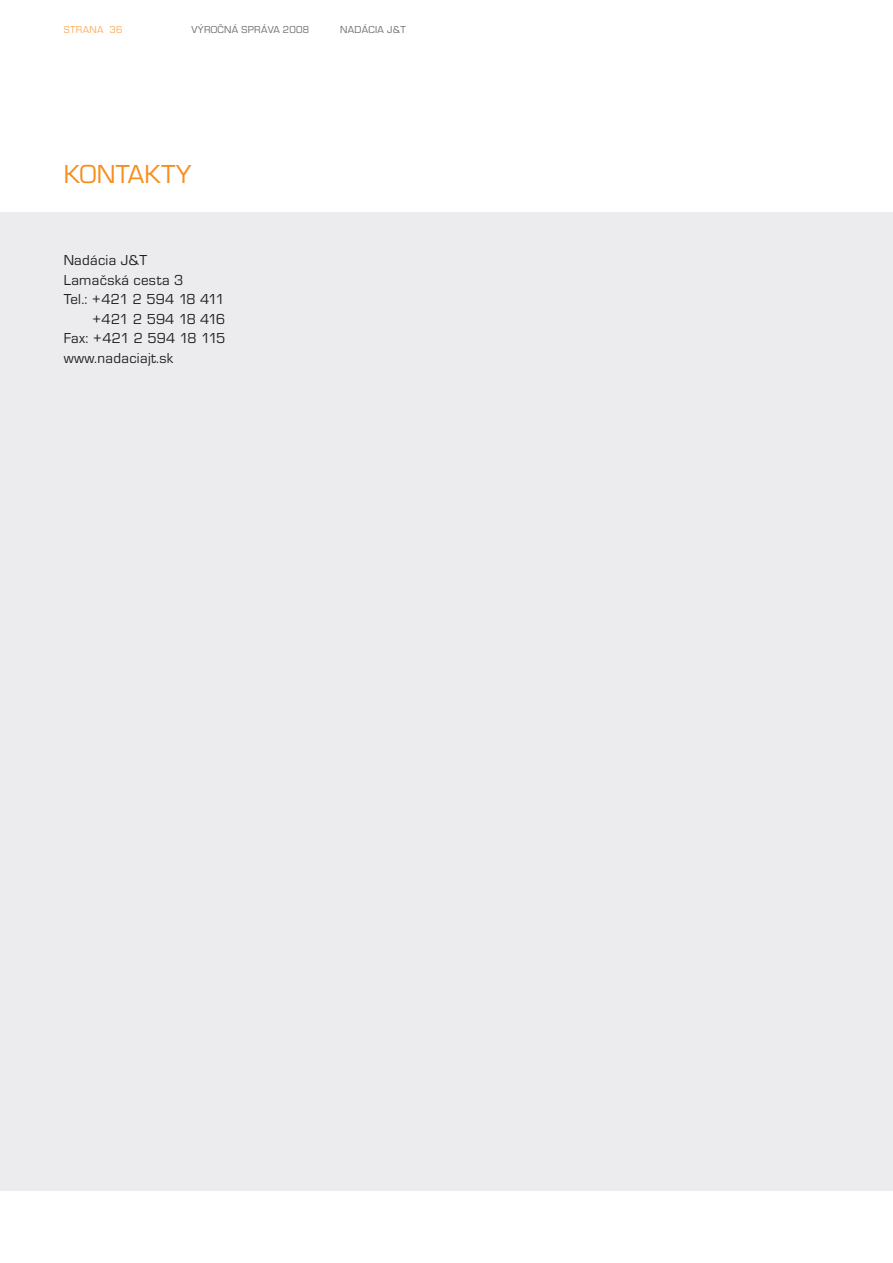
<style>
.page{position:relative;width:893px;height:1263px;background:#fff}
.page>*{position:absolute;margin:0;border:0;box-sizing:border-box;transform-origin:0 0}
.kapitola_new{font:27px "Eurostile TOT";letter-spacing:.015em;color:#f68e1e}
.text{font:15px "Eurostile TOT";letter-spacing:.02em;color:#231f20}
.text-2{font:15px "Eurostile TOT";letter-spacing:-.05em;color:#231f20}
.text-3{font:15px "Eurostile TOT";letter-spacing:-.005em;color:#231f20}
.t1{font:10.5px "Eurostile TOT";letter-spacing:.035em;color:#6c6d70}
.t2{font:10.5px "Eurostile TOT";letter-spacing:.035em;color:#faac5e}
</style>
<div class="page">
<div style="left:0;top:213px;width:893px;height:978px;background:#ececee"></div>
<p class="t2" style="left:64px;top:23px;width:60px">STRANA 36</p>
<p class="t1" style="left:191px;top:23px;width:119px">VÝROČNÁ SPRÁVA 2008</p>
<p class="t1" style="left:340px;top:23px;width:67px">NADÁCIA J&amp;T</p>
<p class="kapitola_new" style="left:64px;top:159px;width:129px">KONTAKTY</p>
<p class="text" style="left:64px;top:252px;width:85px">Nadácia J&amp;T</p>
<p class="text" style="left:64px;top:272px;width:121px">Lamačská cesta 3</p>
<p class="text-2" style="left:64px;top:291px;width:162px">Tel.: +421 2 594 18 411</p>
<p class="text-2" style="left:92px;top:311px;width:135px">+421 2 594 18 416</p>
<p class="text-3" style="left:64px;top:330px;width:163px">Fax: +421 2 594 18 115</p>
<p class="text" style="left:64px;top:350px;width:111px">www.nadaciajt.sk</p>
</div>
